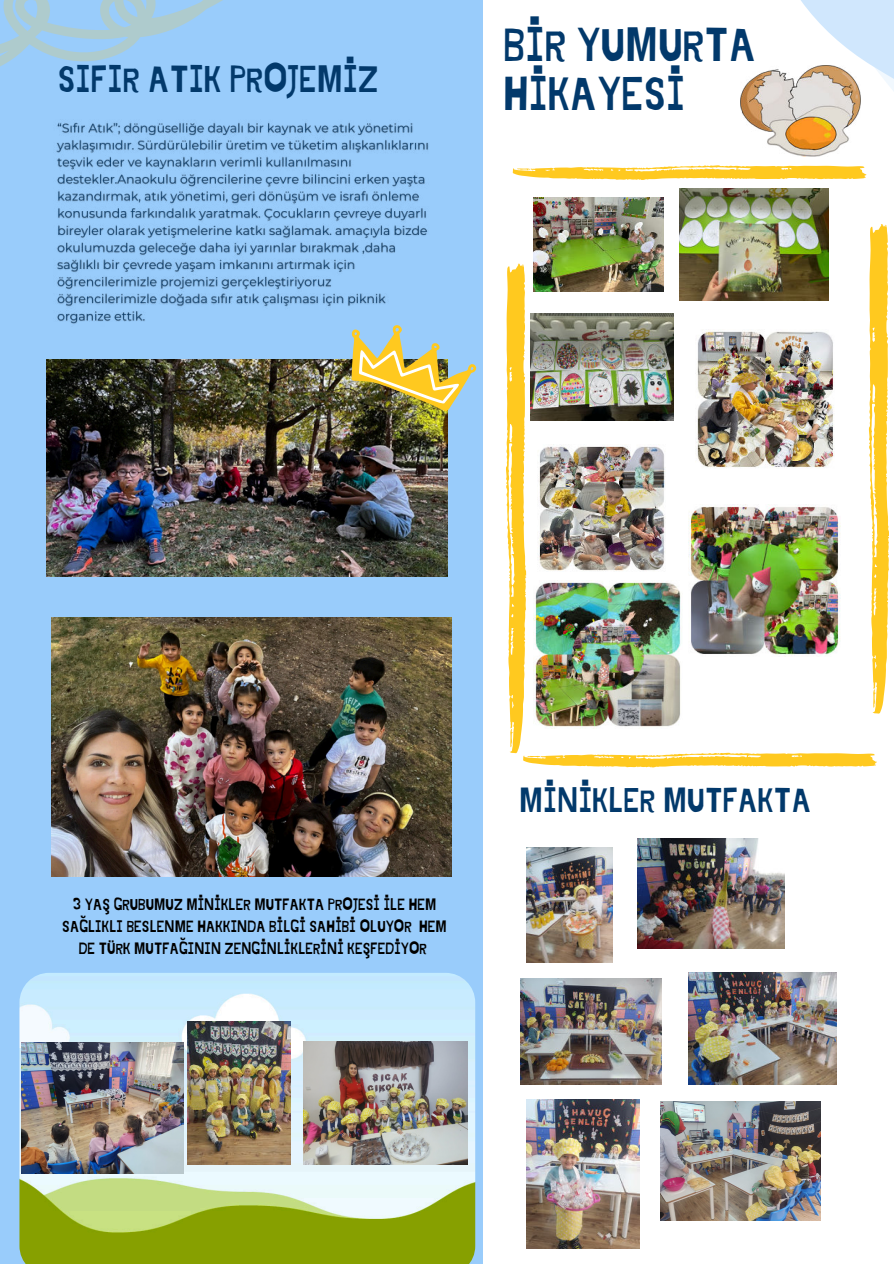
<style>
.page{position:relative;width:894px;height:1264px;background:#fff}
.page>*{position:absolute;margin:0;border:0;box-sizing:border-box;transform-origin:0 0}
.t1{font:47.1px/49.5px "Jingleberry";color:#02396b}
.t2{font:37.35px "Jingleberry";color:#02396b}
.t3{font:34.2px "Jingleberry";color:#02396b}
.t4{font:16.2px/22.2px "Jingleberry";color:#000;text-align:center}
</style>
<div class="page">
<div style="left:0;top:0;width:483px;height:1263px;background:#99ccfb"></div>
<img style="left:47px;top:359px;width:400px;height:217px">
<img style="left:51px;top:617px;width:401px;height:259px">
<img style="left:533px;top:198px;width:129px;height:24px">
<img style="left:350px;top:326px;width:127px;height:89px">
<svg style="left:512px;top:0;width:381px;height:180px"></svg>
<svg style="left:506px;top:222px;width:382px;height:545px"></svg>
<svg style="left:0;top:0;width:223px;height:67px"></svg>
<img style="left:526px;top:847px;width:86px;height:115px">
<img style="left:637px;top:838px;width:147px;height:110px">
<img style="left:520px;top:978px;width:140px;height:106px">
<img style="left:688px;top:972px;width:148px;height:112px">
<img style="left:526px;top:1099px;width:113px;height:149px">
<img style="left:660px;top:1101px;width:160px;height:119px">
<img style="left:19px;top:973px;width:456px;height:290px">
<img style="left:187px;top:1021px;width:104px;height:143px">
<img style="left:303px;top:1041px;width:164px;height:123px">
<img style="left:21px;top:1042px;width:162px;height:131px">
<img style="left:740px;top:65px;width:120px;height:91px">
<img style="left:679px;top:189px;width:149px;height:111px">
<img style="left:530px;top:313px;width:143px;height:107px">
<img style="left:695px;top:329px;width:139px;height:139px">
<img style="left:537px;top:444px;width:128px;height:127px">
<img style="left:688px;top:504px;width:152px;height:152px">
<img style="left:533px;top:580px;width:149px;height:149px">
<img style="left:56px;top:122px;width:373px;height:204px">
<h2 class="t2" style="left:58px;top:53px;width:322px">SIFIR ATIK PROJEMİZ</h2>
<h1 class="t1" style="left:503px;top:19px;width:254px">BİR YUMURTA<br>HİKAYESİ</h1>
<p class="t4" style="left:62px;top:892px;width:386px">3 YAŞ GRUBUMUZ MİNİKLER MUTFAKTA PROJESİ İLE HEM<br>SAĞLIKLI BESLENME HAKKINDA BİLGİ SAHİBİ OLUYOR HEM<br>DE TÜRK MUTFAĞININ ZENGİNLİKLERİNİ KEŞFEDİYOR</p>
<h3 class="t3" style="left:519px;top:776px;width:293px">MİNİKLER MUTFAKTA</h3>
</div>
